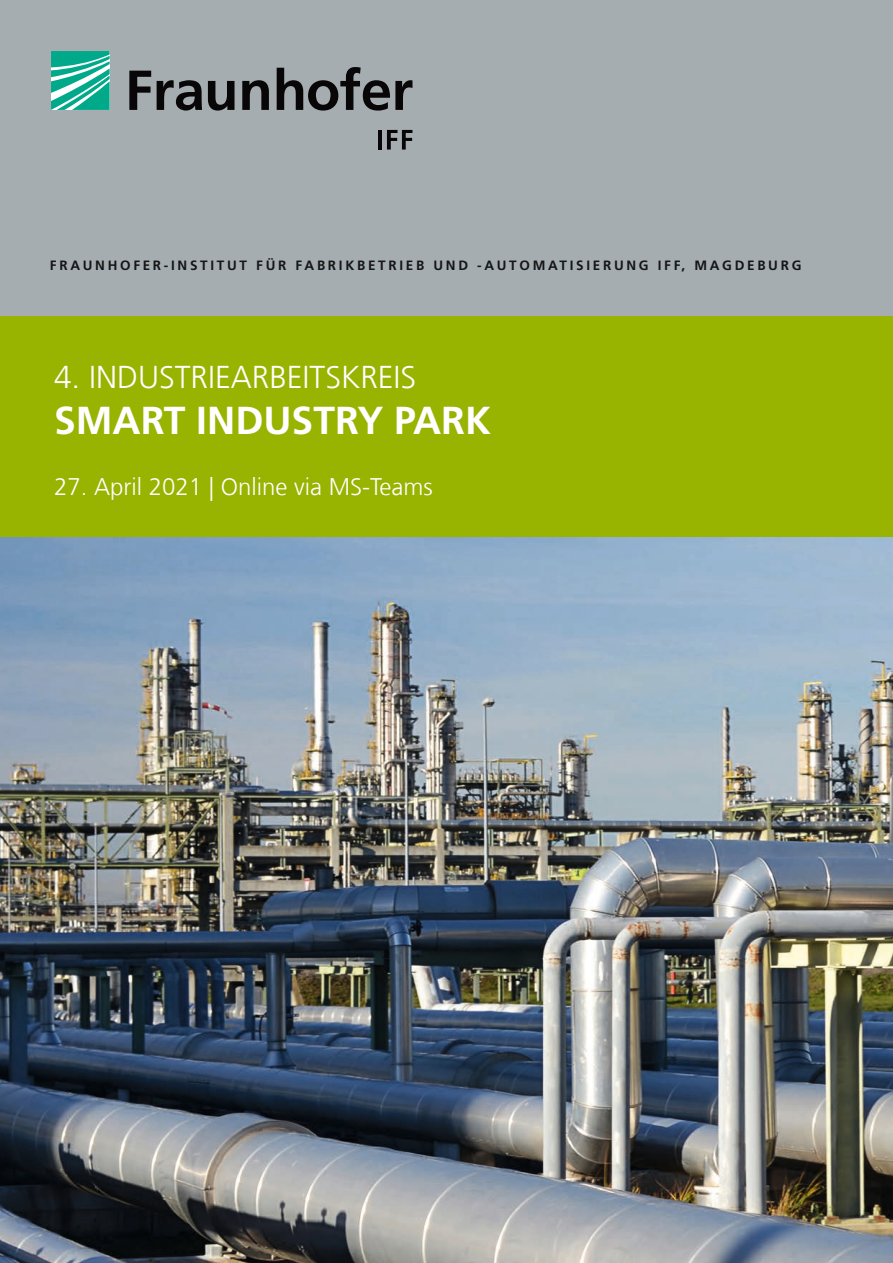
<style>
.page{position:relative;width:893px;height:1263px;background:#fff}
.page>*{position:absolute;margin:0;border:0;box-sizing:border-box;transform-origin:0 0}
.t1{font:700 39px "Frutiger LT Com";color:#fff}
.t2{font:300 31.5px "Frutiger LT Com";color:#fff}
.t3{font:300 24px "Frutiger LT Com";color:#fff}
.t4{font:700 13.5px "Frutiger LT Com";letter-spacing:.2em;color:#151616}
</style>
<div class="page">
<div style="left:0;top:304px;width:893px;height:240px;background:#98b300"></div>
<div style="left:0;top:0;width:893px;height:315px;background:#a6adb1"></div>
<svg style="left:51px;top:51px;width:59px;height:59px;background:#46c0aa"></svg>
<svg style="left:129px;top:67px;width:283px;height:44px"></svg>
<hr style="left:378px;top:130px;width:3px;height:20px;background:#080606">
<svg style="left:387px;top:130px;width:25px;height:20px"></svg>
<img style="left:0;top:538px;width:893px;height:725px">
<p class="t4" style="left:50px;top:257px;width:753px">FRAUNHOFER-INSTITUT FÜR FABRIKBETRIEB UND -AUTOMATISIERUNG IFF, MAGDEBURG</p>
<h2 class="t2" style="left:54px;top:359px;width:364px">4. INDUSTRIEARBEITSKREIS</h2>
<h1 class="t1" style="left:54px;top:398px;width:439px">SMART INDUSTRY PARK</h1>
<h3 class="t3" style="left:54px;top:473px;width:380px">27. April 2021 | Online via MS-Teams</h3>
</div>
